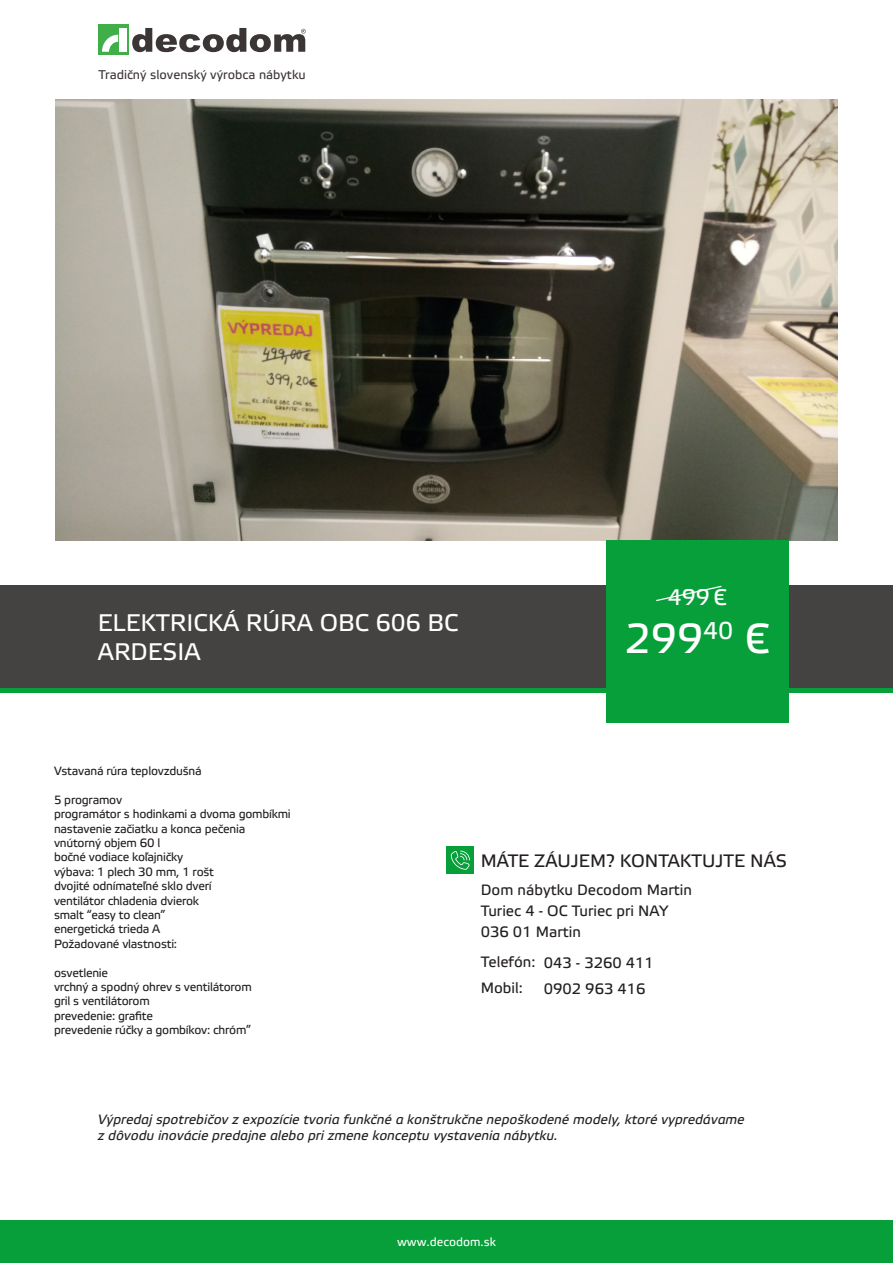
<style>
.page{position:relative;width:893px;height:1263px;background:#fff}
.page>*{position:absolute;margin:0;border:0;box-sizing:border-box;transform-origin:0 0}
.t1{font:41.7px "Etelka Text Pro";color:#fff}
.t2{font:24px "Etelka Text Pro";color:#fff}
.t3{font:22.5px "Etelka Text Pro";color:#fff}
.t4{font:18px "Etelka Text Pro";color:#231f20}
.t5{font:15px "Etelka Text Pro";color:#231f20}
.t6{font:italic 13.5px "Etelka Text Pro";color:#231f20}
.t7{font:12.6px "Etelka Text Pro";color:#3b3635}
.t8{font:12px/14.4px "Etelka Text Pro";letter-spacing:-.02em;color:#231f20}
.t9{font:12px "Etelka Text Pro";color:#fff}
</style>
<div class="page">
<img style="left:55px;top:100px;width:783px;height:440px">
<div style="left:0;top:586px;width:893px;height:107px;background:#454242"></div>
<hr style="left:0;top:689px;width:893px;height:4px;background:#079f39">
<div style="left:606px;top:540px;width:183px;height:183px;background:#079f39"></div>
<svg style="left:656px;top:585px;width:66px;height:17px"></svg>
<div style="left:0;top:1220px;width:893px;height:43px;background:#079f39"></div>
<div style="left:99px;top:25px;width:30px;height:30px;background:#40ae49"></div>
<svg style="left:132px;top:28px;width:174px;height:24px"></svg>
<div style="left:119px;top:28px;width:7px;height:24px;background:#fff"></div>
<svg style="left:102px;top:35px;width:16px;height:17px"></svg>
<div style="left:447px;top:846px;width:27px;height:28px;background:#079f39"></div>
<svg style="left:451px;top:851px;width:19px;height:19px"></svg>
<p class="t7" style="left:99px;top:67px;width:209px">Tradičný slovenský výrobca nábytku</p>
<p class="t2" style="left:98px;top:610px;width:362px">ELEKTRICKÁ RÚRA OBC 606 BC</p>
<p class="t2" style="left:98px;top:639px;width:104px">ARDESIA</p>
<p class="t3" style="left:668px;top:585px;width:61px">499 €</p>
<p class="t1" style="left:625px;top:616px;width:146px">299<sup>40</sup> €</p>
<p class="t8" style="left:54px;top:764px;width:149px">Vstavaná rúra teplovzdušná</p>
<p class="t8" style="left:54px;top:793px;width:238px">5 programov<br>programátor s hodinkami a dvoma gombíkmi nastavenie začiatku a konca pečenia vnútorný objem 60 l<br>bočné vodiace koľajničky<br>výbava: 1 plech 30 mm, 1 rošt<br>dvojité odnímateľné sklo dverí<br>ventilátor chladenia dvierok<br>smalt “easy to clean”<br>energetická trieda A<br>Požadované vlastnosti:</p>
<p class="t8" style="left:54px;top:966px;width:199px">osvetlenie<br>vrchný a spodný ohrev s ventilátorom gril s ventilátorom<br>prevedenie: grafite<br>prevedenie rúčky a gombíkov: chróm”</p>
<p class="t4" style="left:481px;top:851px;width:308px">MÁTE ZÁUJEM? KONTAKTUJTE NÁS</p>
<p class="t5" style="left:481px;top:881px;width:213px">Dom nábytku Decodom Martin</p>
<p class="t5" style="left:481px;top:902px;width:189px">Turiec 4 - OC Turiec pri NAY</p>
<p class="t5" style="left:481px;top:923px;width:102px">036 01 Martin</p>
<p class="t5" style="left:481px;top:954px;width:56px">Telefón:</p>
<p class="t5" style="left:481px;top:980px;width:44px">Mobil:</p>
<p class="t5" style="left:544px;top:955px;width:112px">043 - 3260 411</p>
<p class="t5" style="left:544px;top:980px;width:103px">0902 963 416</p>
<p class="t6" style="left:98px;top:1112px;width:648px">Výpredaj spotrebičov z expozície tvoria funkčné a konštrukčne nepoškodené modely, ktoré vypredávame</p>
<p class="t6" style="left:98px;top:1128px;width:461px">z dôvodu inovácie predajne alebo pri zmene konceptu vystavenia nábytku.</p>
<p class="t9" style="left:397px;top:1235px;width:100px">www.decodom.sk</p>
</div>
